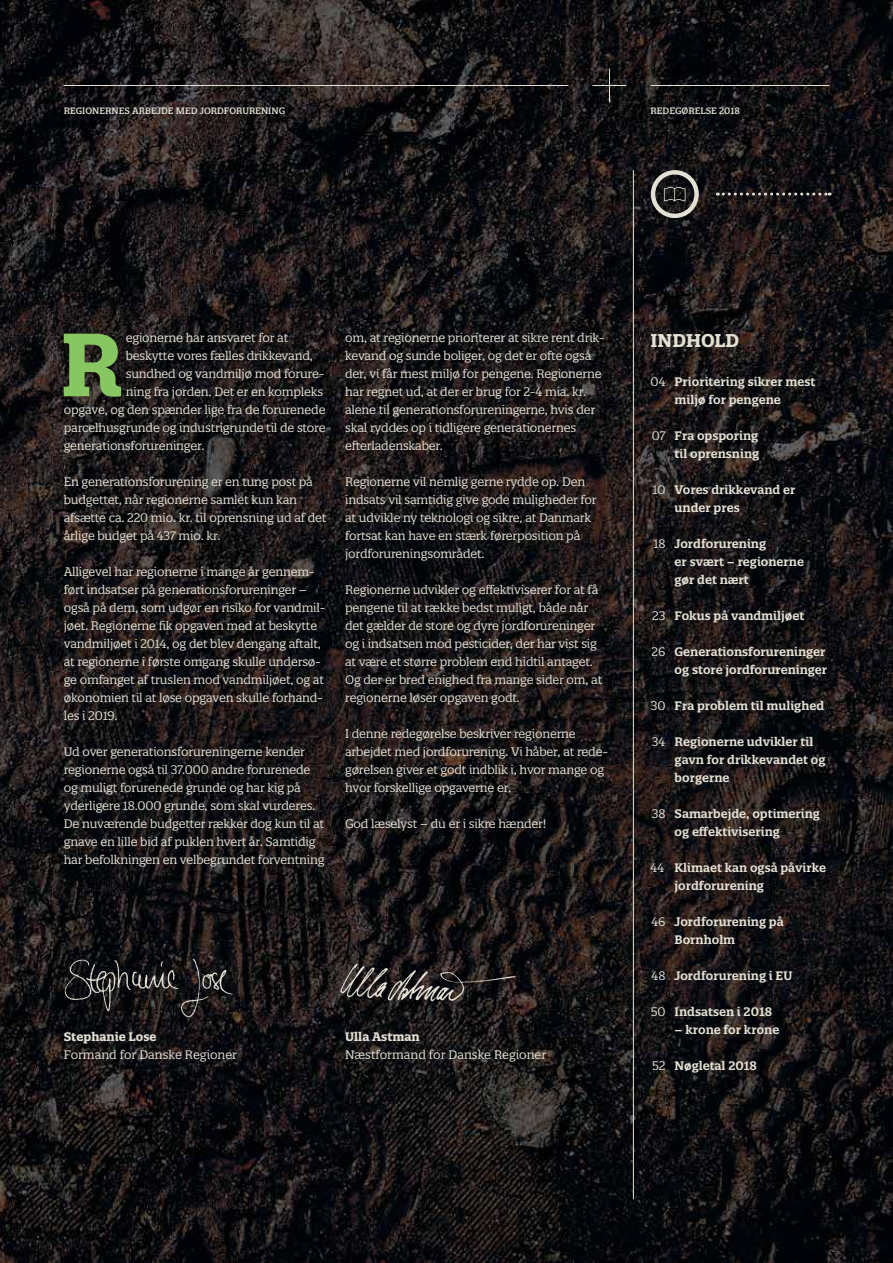
<style>
.page{position:relative;width:893px;height:1263px;background:#fff}
.page>*{position:absolute;margin:0;border:0;box-sizing:border-box;transform-origin:0 0}
.t1{font:700 87px "Quatro Slab";color:#87c661}
.t2{font:700 18px "Quatro Slab";letter-spacing:-.005em;color:#e3e0d4}
.t3{font:12px/18px "Quatro Slab";letter-spacing:-.015em;color:#e3e0d4}
.t4{font:600 12px/18px "Quatro Slab";color:#e3e0d4}
.t5{font:700 12px "Quatro Slab";color:#e3e0d4}
.t6{font:500 9px "Quatro Slab";color:#e3e0d4}
.s1{font-weight:400}
</style>
<div class="page">
<img style="left:0;top:0;width:893px;height:1263px">
<hr style="left:633px;top:170px;width:1px;height:1029px;background:#e3e0d4">
<svg style="left:717px;top:193px;width:113px;height:3px"></svg>
<svg style="left:651px;top:170px;width:48px;height:48px"></svg>
<img style="left:47px;top:945px;width:198px;height:74px">
<img style="left:335px;top:955px;width:193px;height:55px">
<hr style="left:64px;top:85px;width:504px;height:1px;background:#e3e0d4">
<hr style="left:651px;top:85px;width:178px;height:1px;background:#e3e0d4">
<hr style="left:592px;top:85px;width:34px;height:1px;background:#e3e0d4">
<hr style="left:609px;top:68px;width:1px;height:34px;background:#e3e0d4">
<p class="t6" style="left:64px;top:105px;width:223px">REGIONERNES ARBEJDE MED JORDFORURENING</p>
<p class="t6" style="left:651px;top:105px;width:91px">REDEGØRELSE 2018</p>
<h1 class="t1" style="left:60px;top:309px;width:65px">R</h1>
<p class="t3" style="left:126px;top:329px;width:164px">egionerne har ansvaret for at</p>
<p class="t3" style="left:126px;top:347px;width:189px">beskytte vores fælles drikkevand,</p>
<p class="t3" style="left:126px;top:365px;width:200px">sundhed og vandmiljø mod forure-</p>
<p class="t3" style="left:126px;top:383px;width:199px">ning fra jorden. Det er en kompleks</p>
<p class="t3" style="left:64px;top:401px;width:263px">opgave, og den spænder lige fra de forurenede</p>
<p class="t3" style="left:64px;top:419px;width:263px">parcelhusgrunde og industrigrunde til de store</p>
<p class="t3" style="left:64px;top:437px;width:142px">generationsforureninger.</p>
<p class="t3" style="left:64px;top:473px;width:264px">En generationsforurening er en tung post på budgettet, når regionerne samlet kun kan afsætte ca. 220 mio. kr. til oprensning ud af det årlige budget på 437 mio. kr.</p>
<p class="t3" style="left:64px;top:563px;width:263px">Alligevel har regionerne i mange år gennem&shy;ført indsatser på generationsforureninger – også på dem, som udgør en risiko for vandmil&shy;jøet. Regionerne fik opgaven med at beskytte vandmiljøet i 2014, og det blev dengang aftalt, at regionerne i første omgang skulle undersø&shy;ge omfanget af truslen mod vandmiljøet, og at økonomien til at løse opgaven skulle forhand&shy;les i 2019.</p>
<p class="t3" style="left:64px;top:743px;width:262px">Ud over generationsforureningerne kender regionerne også til 37.000 andre forurenede og muligt forurenede grunde og har kig på yderligere 18.000 grunde, som skal vurderes.<br>De nuværende budgetter rækker dog kun til at gnave en lille bid af puklen hvert år. Samtidig har befolkningen en velbegrundet forventning</p>
<p class="t3" style="left:345px;top:329px;width:261px">om, at regionerne prioriterer at sikre rent drik&shy;kevand og sunde boliger, og det er ofte også der, vi får mest miljø for pengene. Regionerne har regnet ud, at der er brug for 2-4 mia. kr. alene til generationsforureningerne, hvis der skal ryddes op i tidligere generationernes efterladenskaber.</p>
<p class="t3" style="left:345px;top:473px;width:253px">Regionerne vil nemlig gerne rydde op. Den indsats vil samtidig give gode muligheder for at udvikle ny teknologi og sikre, at Danmark fortsat kan have en stærk førerposition på jordforureningsområdet.</p>
<p class="t3" style="left:345px;top:581px;width:259px">Regionerne udvikler og effektiviserer for at få pengene til at række bedst muligt, både når det gælder de store og dyre jordforureninger og i indsatsen mod pesticider, der har vist sig at være et større problem end hidtil antaget.<br>Og der er bred enighed fra mange sider om, at regionerne løser opgaven godt.</p>
<p class="t3" style="left:345px;top:725px;width:264px">I denne redegørelse beskriver regionerne arbejdet med jordforurening. Vi håber, at rede&shy;gørelsen giver et godt indblik i, hvor mange og hvor forskellige opgaverne er.</p>
<p class="t3" style="left:345px;top:815px;width:203px">God læselyst – du er i sikre hænder!</p>
<p class="t5" style="left:64px;top:1029px;width:94px">Stephanie Lose</p>
<p class="t3" style="left:64px;top:1046px;width:175px">Formand for Danske Regioner</p>
<p class="t5" style="left:345px;top:1029px;width:76px">Ulla Astman</p>
<p class="t3" style="left:345px;top:1046px;width:203px">Næstformand for Danske Regioner</p>
<h2 class="t2" style="left:651px;top:329px;width:90px">INDHOLD</h2>
<p class="t4" style="left:675px;top:373px;width:142px;text-indent:-24px"><span class="s1">04</span> Prioritering sikrer mest miljø for pengene</p>
<p class="t4" style="left:652px;top:427px;width:109px;text-align:right"><span class="s1">07</span> Fra opsporing til oprensning</p>
<p class="t4" style="left:675px;top:481px;width:122px;text-indent:-22px"><span class="s1">10</span> Vores drikkevand er under pres</p>
<p class="t4" style="left:675px;top:535px;width:131px;text-indent:-21px"><span class="s1">18</span> Jordforurening<br>er svært – regionerne gør det nært</p>
<p class="t4" style="left:652px;top:607px;width:154px"><span class="s1">23</span> Fokus på vandmiljøet</p>
<p class="t4" style="left:652px;top:643px;width:177px;text-align:right"><span class="s1">26</span> Generationsforureninger og store jordforureninger</p>
<p class="t4" style="left:651px;top:697px;width:175px"><span class="s1">30</span> Fra problem til mulighed</p>
<p class="t4" style="left:675px;top:733px;width:152px;text-indent:-23px"><span class="s1">34</span> Regionerne udvikler til gavn for drikkevandet og borgerne</p>
<p class="t4" style="left:675px;top:805px;width:147px;text-indent:-23px"><span class="s1">38</span> Samarbejde, optimering og effektivisering</p>
<p class="t4" style="left:675px;top:859px;width:153px;text-indent:-24px"><span class="s1">44</span> Klimaet kan også påvirke jordforurening</p>
<p class="t4" style="left:675px;top:913px;width:111px;text-indent:-23px"><span class="s1">46</span> Jordforurening på<br>Bornholm</p>
<p class="t4" style="left:651px;top:967px;width:142px"><span class="s1">48</span> Jordforurening i EU</p>
<p class="t4" style="left:651px;top:1003px;width:123px"><span class="s1">50</span> Indsatsen i 2018</p>
<p class="t4" style="left:675px;top:1021px;width:106px">– krone for krone</p>
<p class="t4" style="left:652px;top:1057px;width:106px"><span class="s1">52</span> Nøgletal 2018</p>
</div>
